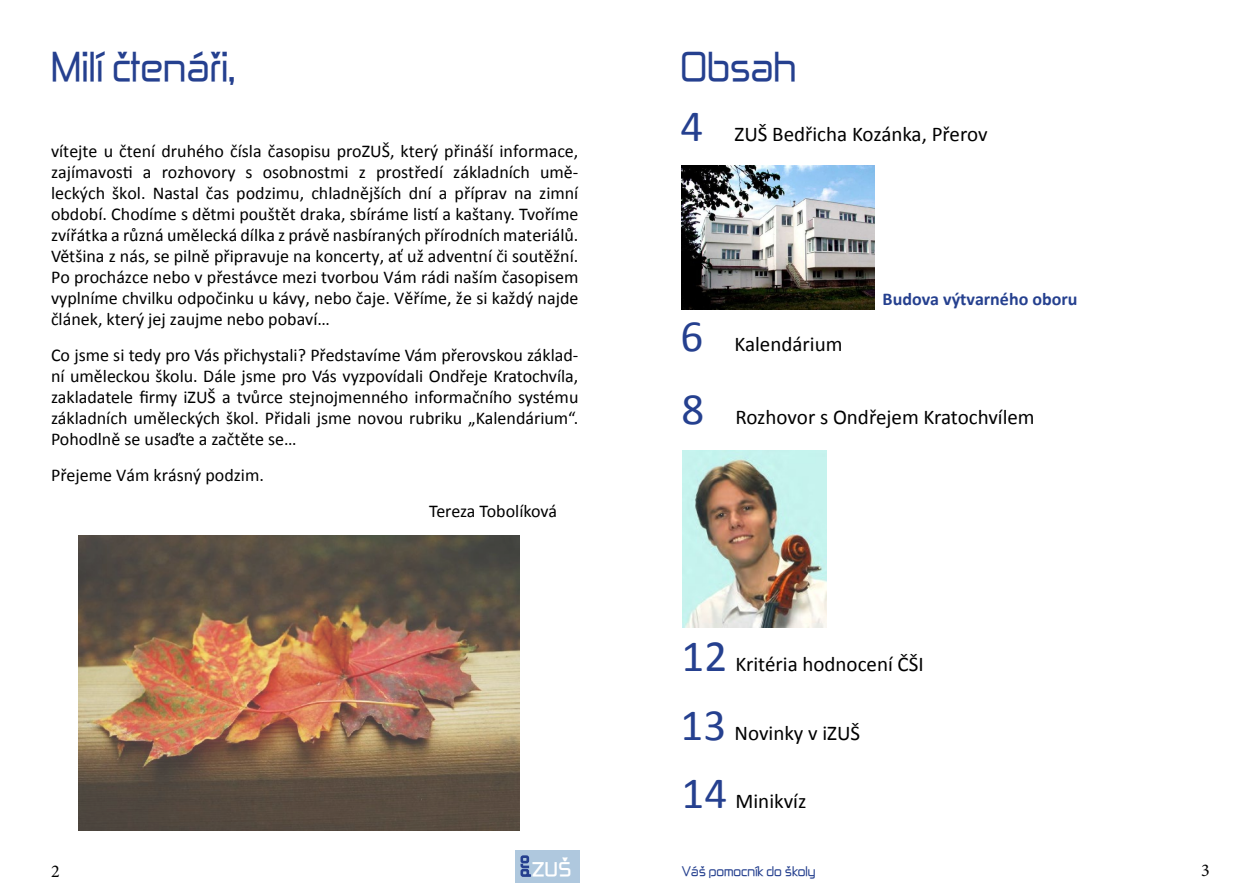
<style>
.page{position:relative;width:1259px;height:893px;background:#fff}
.page>*{position:absolute;margin:0;border:0;box-sizing:border-box;transform-origin:0 0}
.t1{font:36px "Zekton";color:#25408f}
.t2{font:21px "Calibri";color:#000}
.t3{font:18px/21px "Calibri";color:#000;text-align:justify}
.t4{font:700 18px "Calibri";color:#25408f}
.t5{font:18px "Minion Pro";color:#000}
.t6{font:700 16.5px "Zekton";color:#fff}
.t7{font:12px "Zekton";color:#25408f}
.s1{font-size:45px;color:#25408f}
</style>
<div class="page">
<div style="left:515px;top:850px;width:64px;height:32px;background:#afc8de"></div>
<svg style="left:520px;top:855px;width:11px;height:22px"></svg>
<img style="left:79px;top:536px;width:441px;height:295px">
<img style="left:682px;top:450px;width:144px;height:177px">
<img style="left:682px;top:165px;width:192px;height:145px">
<h1 class="t1" style="left:51px;top:42px;width:186px">Milí čtenáři,</h1>
<h1 class="t1" style="left:680px;top:42px;width:117px">Obsah</h1>
<p class="t2" style="left:680px;top:121px;width:308px"><span class="s1">4</span> ZUŠ Bedřicha Kozánka, Přerov</p>
<p class="t3" style="left:51px;top:140px;width:529px">vítejte u čtení druhého čísla časopisu proZUŠ, který přináší informace, zajímavosti a rozhovory s osobnostmi z prostředí základních umě&shy;leckých škol. Nastal čas podzimu, chladnějších dní a příprav na zimní období. Chodíme s dětmi pouštět draka, sbíráme listí a kaštany. Tvoříme zvířátka a různá umělecká dílka z právě nasbíraných přírodních materiálů.<br>Většina z nás, se pilně připravuje na koncerty, ať už adventní či soutěžní.<br>Po procházce nebo v přestávce mezi tvorbou Vám rádi naším časopisem vyplníme chvilku odpočinku u kávy, nebo čaje. Věříme, že si každý najde článek, který jej zaujme nebo pobaví…</p>
<p class="t3" style="left:51px;top:344px;width:529px">Co jsme si tedy pro Vás přichystali? Představíme Vám přerovskou základ&shy;ní uměleckou školu. Dále jsme pro Vás vyzpovídali Ondřeje Kratochvíla, zakladatele firmy iZUŠ a tvůrce stejnojmenného informačního systému základních uměleckých škol. Přidali jsme novou rubriku „Kalendárium“.<br>Pohodlně se usaďte a začtěte se…</p>
<p class="t3" style="left:51px;top:464px;width:214px">Přejeme Vám krásný podzim.</p>
<p class="t3" style="left:429px;top:500px;width:129px">Tereza Tobolíková</p>
<p class="t4" style="left:882px;top:287px;width:196px">Budova výtvarného oboru</p>
<p class="t2" style="left:680px;top:330px;width:163px"><span class="s1">6</span> Kalendárium</p>
<p class="t2" style="left:681px;top:403px;width:355px"><span class="s1">8</span> Rozhovor s Ondřejem Kratochvílem</p>
<p class="t2" style="left:681px;top:651px;width:244px"><span class="s1">12</span> Kritéria hodnocení ČŠI</p>
<p class="t2" style="left:680px;top:719px;width:181px"><span class="s1">13</span> Novinky v iZUŠ</p>
<p class="t2" style="left:681px;top:788px;width:126px"><span class="s1">14</span> Minikvíz</p>
<p class="t5" style="left:51px;top:859px;width:10px">2</p>
<p class="t6" style="left:532px;top:857px;width:40px">ZUŠ</p>
<p class="t7" style="left:682px;top:863px;width:135px">Váš pomocník do školy</p>
<p class="t5" style="left:1201px;top:858px;width:10px">3</p>
</div>
